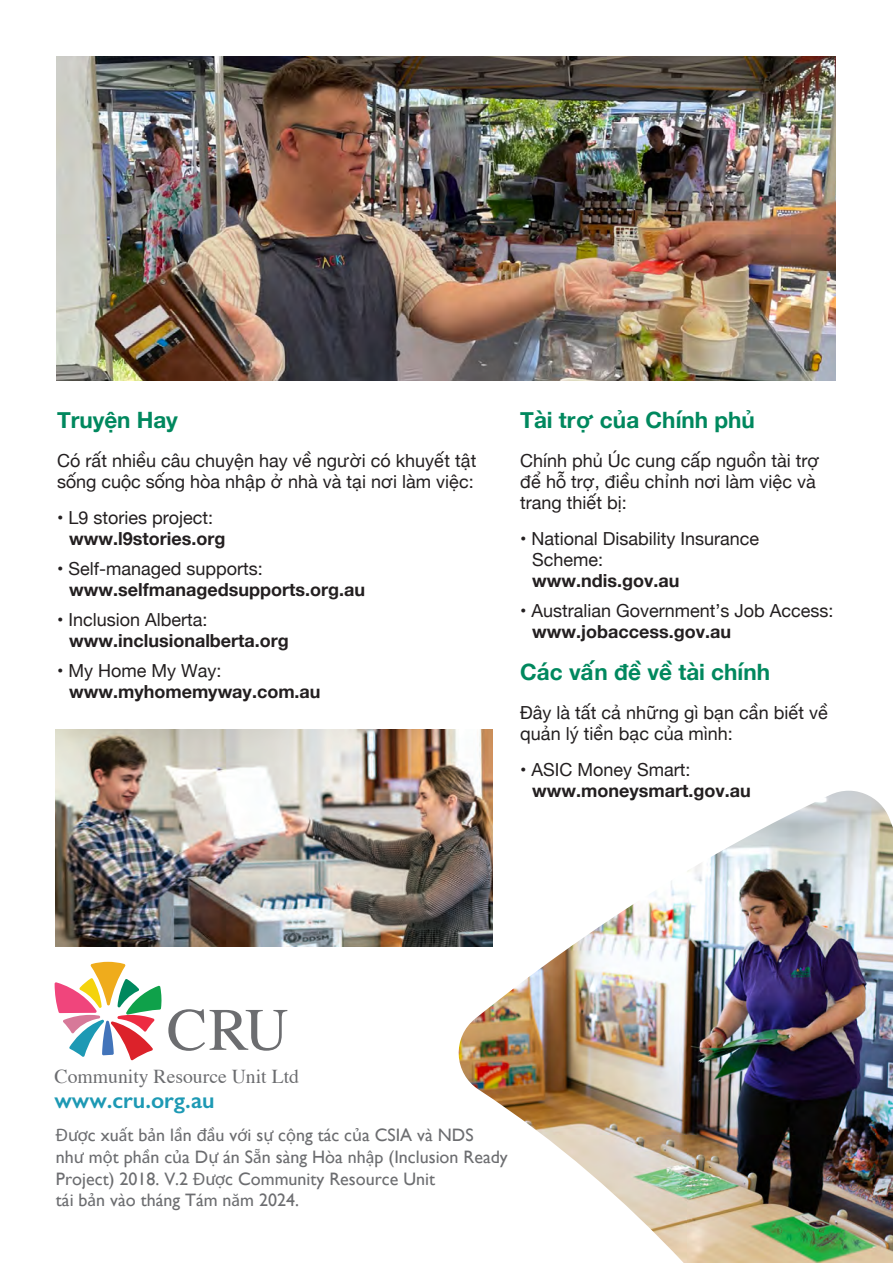
<style>
.page{position:relative;width:893px;height:1263px;background:#fff}
.page>*{position:absolute;margin:0;border:0;box-sizing:border-box;transform-origin:0 0}
.t1{font:600 23.1px "Gill Sans";color:#1d99b4}
.t2{font:700 22.5px "Helvetica Neue";color:#00885e}
.t3{font:19.65px "Times";color:#6c6d70}
.t4{font:18px/21px "Helvetica Neue";color:#231f20}
.t5{font:18px/21.6px "Gill Sans";color:#6c6d70}
.t6{font:700 18px "Helvetica Neue";color:#231f20}
.s1{font-family:"Myriad Pro"}
</style>
<div class="page">
<img style="left:458px;top:791px;width:435px;height:472px">
<img style="left:57px;top:56px;width:778px;height:325px">
<img style="left:56px;top:729px;width:437px;height:218px">
<svg style="left:168px;top:1009px;width:119px;height:42px"></svg>
<svg style="left:55px;top:962px;width:107px;height:98px"></svg>
<p class="t2" style="left:57px;top:403px;width:122px">Truyện Hay</p>
<p class="t4" style="left:57px;top:451px;width:421px">Có rất nhiều câu chuyện hay về người có khuyết tật sống cuộc sống hòa nhập ở nhà và tại nơi làm việc:</p>
<p class="t4" style="left:57px;top:508px;width:157px">• L9 stories project:</p>
<p class="t6" style="left:69px;top:525px;width:158px">www.l9stories.org</p>
<p class="t4" style="left:57px;top:559px;width:207px">• Self-managed supports:</p>
<p class="t6" style="left:69px;top:576px;width:297px">www.selfmanagedsupports.org.au</p>
<p class="t4" style="left:57px;top:610px;width:152px">• Inclusion Alberta:</p>
<p class="t6" style="left:69px;top:627px;width:221px">www.inclusionalberta.org</p>
<p class="t4" style="left:57px;top:661px;width:166px">• My Home My Way:</p>
<p class="t6" style="left:69px;top:678px;width:253px">www.myhomemyway.com.au</p>
<p class="t2" style="left:520px;top:403px;width:236px">Tài trợ của Chính phủ</p>
<p class="t4" style="left:520px;top:451px;width:301px">Chính phủ Úc cung cấp nguồn tài trợ để hỗ trợ, điều chỉnh nơi làm việc và trang thiết bị:</p>
<p class="t4" style="left:532px;top:529px;width:228px;text-indent:-12px">• National Disability Insurance<br>Scheme:</p>
<p class="t6" style="left:532px;top:567px;width:149px">www.ndis.gov.au</p>
<p class="t4" style="left:520px;top:601px;width:315px">• Australian Government’s Job Access:</p>
<p class="t6" style="left:532px;top:618px;width:200px">www.jobaccess.gov.au</p>
<p class="t2" style="left:520px;top:655px;width:251px">Các vấn đề về tài chính</p>
<p class="t4" style="left:520px;top:703px;width:310px">Đây là tất cả những gì bạn cần biết về quản lý tiền bạc của mình:</p>
<p class="t4" style="left:520px;top:760px;width:172px">• ASIC Money Smart:</p>
<p class="t6" style="left:532px;top:777px;width:220px">www.moneysmart.gov.au</p>
<p class="t3" style="left:55px;top:1057px;width:246px">Community Resource Unit Ltd</p>
<p class="t1" style="left:54px;top:1086px;width:162px">www.cru.org.au</p>
<p class="t5" style="left:56px;top:1124px;width:453px"><span class="s1">Đượ</span>c xu<span class="s1">ấ</span>t b<span class="s1">ả</span>n l<span class="s1">ầ</span>n <span class="s1">đầ</span>u v<span class="s1">ớ</span>i s<span class="s1">ự</span> c<span class="s1">ộ</span>ng tác c<span class="s1">ủ</span>a CSIA và NDS<br>nh<span class="s1">ư</span> m<span class="s1">ộ</span>t ph<span class="s1">ầ</span>n c<span class="s1">ủ</span>a D<span class="s1">ự</span> án S<span class="s1">ẵ</span>n sàng Hòa nh<span class="s1">ậ</span>p (Inclusion Ready Project) 2018. V.2 <span class="s1">Đượ</span>c Community Resource Unit<br>tái b<span class="s1">ả</span>n vào tháng Tám n<span class="s1">ă</span>m 2024.</p>
</div>
